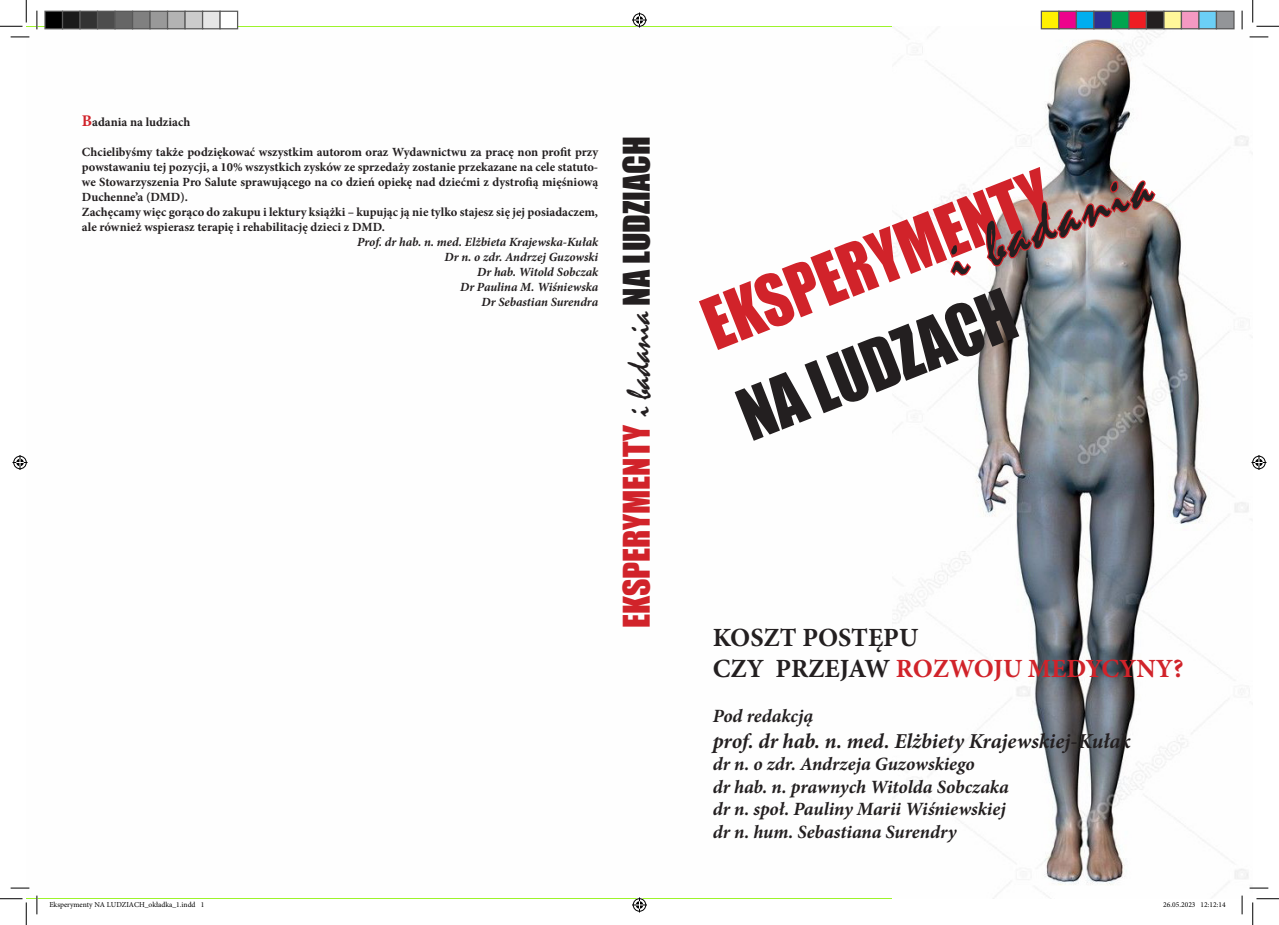
<style>
.page{position:relative;width:1279px;height:925px;background:#fff}
.page>*{position:absolute;margin:0;border:0;box-sizing:border-box;transform-origin:0 0}
.t1{font:66.12px "Impact";color:#d1232a;scale:.93 1}
.t2{font:66.12px "Impact";color:#231f20;scale:.93 1}
.t3{font:60px "Mistral";color:#231f20}
.t4{font:33.75px "Impact";color:#d1232a}
.t5{font:700 26.25px "Minion Pro";color:#d1232a}
.t6{font:700 26.25px "Minion Pro";color:#231f20}
.t7{font:italic 700 21.25px "Minion Pro";letter-spacing:-.005em;color:#231f20}
.t8{font:italic 700 18.75px "Minion Pro";letter-spacing:-.005em;color:#231f20}
.t9{font:700 12.5px/15px "Minion Pro";color:#231f20;text-align:justify}
.t10{font:italic 700 12.5px "Minion Pro";letter-spacing:-.005em;color:#231f20}
.t11{font:7.5px "Minion Pro";color:#000}
.s1{font-size:16.25px;color:#d1232a}
.s2{font-family:"Mistral";color:#231f20}
.s3{color:#231f20}
</style>
<div class="page">
<img style="left:892px;top:26px;width:360px;height:872px">
<svg style="left:948px;top:242px;width:24px;height:36px"></svg>
<img style="left:984px;top:160px;width:173px;height:160px">
<svg style="left:11px;top:36px;width:18px;height:2px"></svg>
<svg style="left:1249px;top:36px;width:19px;height:2px"></svg>
<svg style="left:11px;top:887px;width:18px;height:1px"></svg>
<svg style="left:1249px;top:886px;width:19px;height:2px"></svg>
<svg style="left:36px;top:11px;width:2px;height:18px"></svg>
<svg style="left:36px;top:895px;width:2px;height:19px"></svg>
<svg style="left:1241px;top:11px;width:1px;height:18px"></svg>
<svg style="left:1241px;top:895px;width:1px;height:19px"></svg>
<svg style="left:0;top:0;width:27px;height:27px"></svg>
<svg style="left:0;top:898px;width:27px;height:26px"></svg>
<svg style="left:1252px;top:0;width:26px;height:27px"></svg>
<svg style="left:1252px;top:898px;width:26px;height:26px"></svg>
<svg style="left:632px;top:13px;width:15px;height:15px"></svg>
<svg style="left:632px;top:897px;width:15px;height:15px"></svg>
<svg style="left:13px;top:455px;width:15px;height:15px"></svg>
<svg style="left:1251px;top:455px;width:15px;height:15px"></svg>
<div style="left:45px;top:11px;width:18px;height:18px;background:#000"></div>
<div style="left:44px;top:11px;width:19px;height:18px;border:1px solid #595959"></div>
<div style="left:63px;top:11px;width:17px;height:18px;background:#1a1a1a"></div>
<div style="left:62px;top:11px;width:19px;height:18px;border:1px solid #595959"></div>
<div style="left:80px;top:11px;width:18px;height:18px;background:#333"></div>
<div style="left:79px;top:11px;width:19px;height:18px;border:1px solid #595959"></div>
<div style="left:98px;top:11px;width:17px;height:18px;background:#4d4d4d"></div>
<div style="left:97px;top:11px;width:19px;height:18px;border:1px solid #595959"></div>
<div style="left:115px;top:11px;width:18px;height:18px;background:#666"></div>
<div style="left:114px;top:11px;width:19px;height:18px;border:1px solid #595959"></div>
<div style="left:133px;top:11px;width:17px;height:18px;background:#808080"></div>
<div style="left:132px;top:11px;width:19px;height:18px;border:1px solid #595959"></div>
<div style="left:150px;top:11px;width:18px;height:18px;background:#999"></div>
<div style="left:149px;top:11px;width:19px;height:18px;border:1px solid #595959"></div>
<div style="left:168px;top:11px;width:17px;height:18px;background:#b3b3b3"></div>
<div style="left:167px;top:11px;width:19px;height:18px;border:1px solid #595959"></div>
<div style="left:185px;top:11px;width:18px;height:18px;background:#ccc"></div>
<div style="left:184px;top:11px;width:19px;height:18px;border:1px solid #595959"></div>
<div style="left:203px;top:11px;width:17px;height:18px;background:#e6e6e6"></div>
<div style="left:202px;top:11px;width:19px;height:18px;border:1px solid #595959"></div>
<div style="left:219px;top:11px;width:19px;height:18px;border:1px solid #595959"></div>
<div style="left:1041px;top:11px;width:17px;height:18px;background:#fff101"></div>
<div style="left:1040px;top:11px;width:19px;height:18px;border:1px solid #595959"></div>
<div style="left:1058px;top:11px;width:18px;height:18px;background:#ed028c"></div>
<div style="left:1058px;top:11px;width:19px;height:18px;border:1px solid #595959"></div>
<div style="left:1076px;top:11px;width:17px;height:18px;background:#00aeef"></div>
<div style="left:1075px;top:11px;width:19px;height:18px;border:1px solid #595959"></div>
<div style="left:1093px;top:11px;width:18px;height:18px;background:#2e3092"></div>
<div style="left:1093px;top:11px;width:19px;height:18px;border:1px solid #595959"></div>
<div style="left:1111px;top:11px;width:17px;height:18px;background:#00a54f"></div>
<div style="left:1110px;top:11px;width:19px;height:18px;border:1px solid #595959"></div>
<div style="left:1128px;top:11px;width:18px;height:18px;background:#ee1d23"></div>
<div style="left:1128px;top:11px;width:19px;height:18px;border:1px solid #595959"></div>
<div style="left:1146px;top:11px;width:17px;height:18px;background:#231f20"></div>
<div style="left:1145px;top:11px;width:19px;height:18px;border:1px solid #595959"></div>
<div style="left:1163px;top:11px;width:18px;height:18px;background:#fff79a"></div>
<div style="left:1163px;top:11px;width:19px;height:18px;border:1px solid #595959"></div>
<div style="left:1181px;top:11px;width:17px;height:18px;background:#f499c2"></div>
<div style="left:1180px;top:11px;width:19px;height:18px;border:1px solid #595959"></div>
<div style="left:1198px;top:11px;width:18px;height:18px;background:#6bcff6"></div>
<div style="left:1198px;top:11px;width:19px;height:18px;border:1px solid #595959"></div>
<div style="left:1216px;top:11px;width:17px;height:18px;background:#939598"></div>
<div style="left:1215px;top:11px;width:19px;height:18px;border:1px solid #595959"></div>
<p class="t9" style="left:82px;top:114px;width:110px"><span class="s1">B</span>adania na ludziach</p>
<p class="t9" style="left:82px;top:144px;width:518px">Chcielibyśmy także podziękować wszystkim autorom oraz Wydawnictwu za pracę non profit przy powstawaniu tej pozycji, a 10% wszystkich zysków ze sprzedaży zostanie przekazane na cele statuto&shy;we Stowarzyszenia Pro Salute sprawującego na co dzień opiekę nad dziećmi z dystrofią mięśniową Duchenne’a (DMD).</p>
<p class="t9" style="left:82px;top:204px;width:518px">Zachęcamy więc gorąco do zakupu i lektury książki – kupując ją nie tylko stajesz się jej posiadaczem, ale również wspierasz terapię i rehabilitację dzieci z DMD.</p>
<p class="t10" style="left:357px;top:233px;width:243px">Prof. dr hab. n. med. Elżbieta Krajewska-Kułak</p>
<p class="t10" style="left:444px;top:248px;width:155px">Dr n. o zdr. Andrzej Guzowski</p>
<p class="t10" style="left:477px;top:263px;width:123px">Dr hab. Witold Sobczak</p>
<p class="t10" style="left:460px;top:278px;width:140px">Dr Paulina M. Wiśniewska</p>
<p class="t10" style="left:481px;top:293px;width:118px">Dr Sebastian Surendra</p>
<p class="t4" style="left:610px;top:628px;width:493px;rotate:-90deg">EKSPERYMENTY <span class="s2">i badania</span> <span class="s3">NA LUDZIACH</span></p>
<p class="t1" style="left:687px;top:280px;width:398px;rotate:-22deg">EKSPERYMENTY</p>
<p class="t3" style="left:935px;top:229px;width:216px;rotate:-22deg">i badania</p>
<p class="t2" style="left:723px;top:371px;width:314px;rotate:-22deg">NA LUDZACH</p>
<p class="t6" style="left:713px;top:618px;width:207px">KOSZT POSTĘPU</p>
<p class="t5" style="left:713px;top:650px;width:472px"><span class="s3">CZY PRZEJAW</span> ROZWOJU MEDYCYNY?</p>
<p class="t8" style="left:713px;top:702px;width:102px">Pod redakcją</p>
<p class="t7" style="left:713px;top:725px;width:419px">prof. dr hab. n. med. Elżbiety Krajewskiej-Kułak</p>
<p class="t8" style="left:713px;top:750px;width:263px">dr n. o zdr. Andrzeja Guzowskiego</p>
<p class="t8" style="left:713px;top:773px;width:297px">dr hab. n. prawnych Witolda Sobczaka</p>
<p class="t8" style="left:713px;top:795px;width:294px">dr n. społ. Pauliny Marii Wiśniewskiej</p>
<p class="t8" style="left:713px;top:818px;width:245px">dr n. hum. Sebastiana Surendry</p>
<p class="t11" style="left:49px;top:899px;width:156px">Eksperymenty NA LUDZIACH_okładka_1.indd 1</p>
<p class="t11" style="left:1163px;top:899px;width:64px">26.05.2023 12:12:14</p>
</div>
